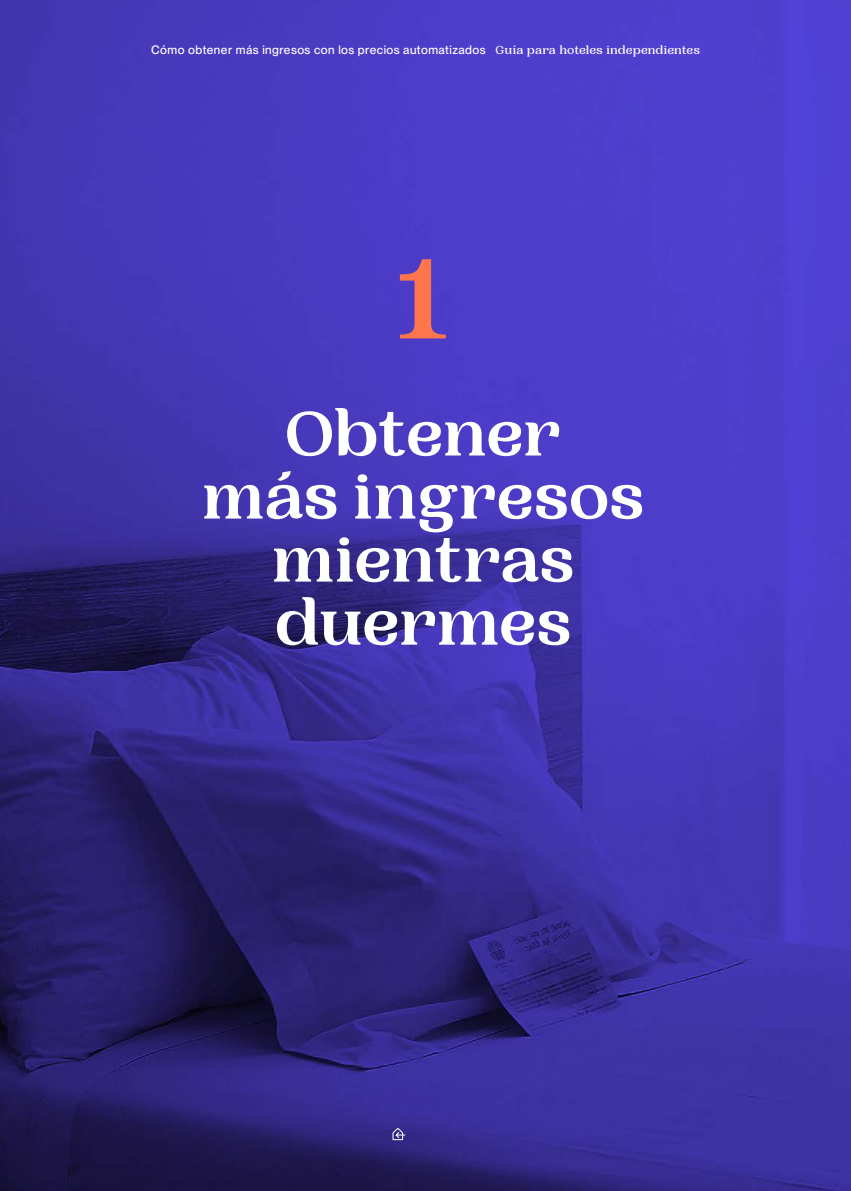
<style>
.page{position:relative;width:851px;height:1191px;background:#fff}
.page>*{position:absolute;margin:0;border:0;box-sizing:border-box;transform-origin:0 0}
.t1{font:700 120px "PP Woodland";color:#fe764b}
.t2{font:700 66px/63px "PP Woodland";letter-spacing:-.015em;color:#fff;text-align:center}
.t3{font:500 12px "PP Neue Montreal";letter-spacing:.04em;color:#fff}
.s1{font-family:"PP Woodland"}
</style>
<div class="page">
<img style="left:0;top:0;width:850px;height:1191px">
<svg style="left:391px;top:1127px;width:15px;height:13px"></svg>
<p class="t3" style="left:151px;top:43px;width:550px">Cómo obtener más ingresos con los precios automatizados <span class="s1">Guía para hoteles independientes</span></p>
<h1 class="t1" style="left:395px;top:225px;width:57px">1</h1>
<h2 class="t2" style="left:201px;top:403px;width:444px">Obtener<br>más ingresos mientras duermes</h2>
</div>
